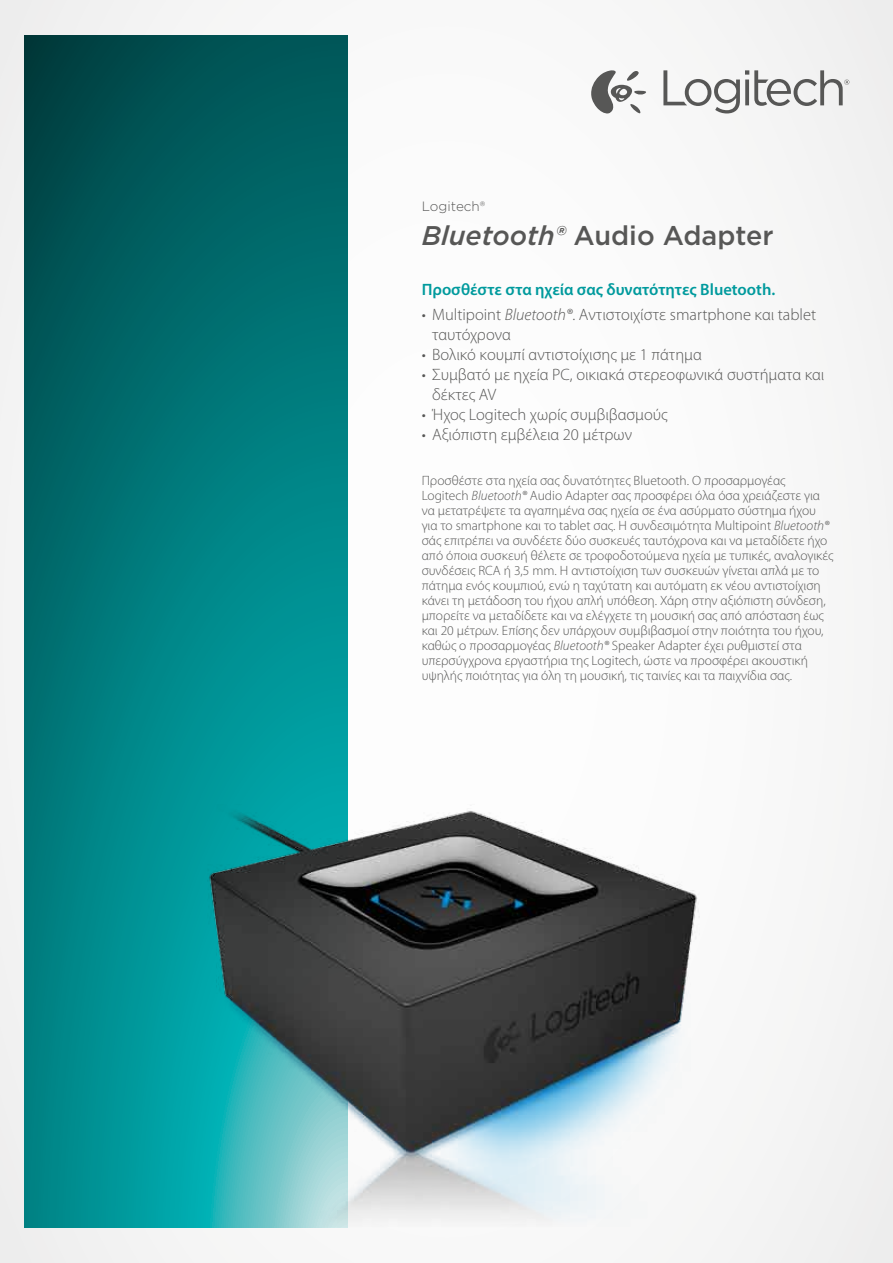
<style>
.page{position:relative;width:893px;height:1263px;background:#fff}
.page>*{position:absolute;margin:0;border:0;box-sizing:border-box;transform-origin:0 0}
.t1{font:500 27px "Gotham";color:#575756}
.t2{font:300 16.5px/20px "Myriad Pro";color:#575756}
.t3{font:600 16.5px "Myriad Pro";color:#009a9d}
.t4{font:300 13.5px/15px "Myriad Pro";color:#575756}
.t5{font:300 13.5px "Gotham";color:#575756}
.s1{font-style:italic}
</style>
<div class="page">
<img style="left:0;top:0;width:893px;height:1263px">
<p class="t5" style="left:422px;top:197px;width:65px">Logitech®</p>
<h1 class="t1" style="left:422px;top:218px;width:354px"><span class="s1">Bluetooth®</span> Audio Adapter</h1>
<p class="t3" style="left:422px;top:281px;width:355px">Προσθέστε στα ηχεία σας δυνατότητες Bluetooth.</p>
<p class="t2" style="left:432px;top:305px;width:385px;text-indent:-10px">• Multipoint <span class="s1">Bluetooth®</span>. Αντιστοιχίστε smartphone και tablet ταυτόχρονα</p>
<p class="t2" style="left:422px;top:345px;width:282px">• Βολικό κουμπί αντιστοίχισης με 1 πάτημα</p>
<p class="t2" style="left:432px;top:365px;width:394px;text-indent:-10px">• Συμβατό με ηχεία PC, οικιακά στερεοφωνικά συστήματα και δέκτες AV</p>
<p class="t2" style="left:422px;top:405px;width:248px">• Ήχος Logitech χωρίς συμβιβασμούς</p>
<p class="t2" style="left:422px;top:425px;width:212px">• Αξιόπιστη εμβέλεια 20 μέτρων</p>
<p class="t4" style="left:422px;top:473px;width:413px">Προσθέστε στα ηχεία σας δυνατότητες Bluetooth. Ο προσαρμογέας Logitech <span class="s1">Bluetooth®</span> Audio Adapter σας προσφέρει όλα όσα χρειάζεστε για να μετατρέψετε τα αγαπημένα σας ηχεία σε ένα ασύρματο σύστημα ήχου για το smartphone και το tablet σας. Η συνδεσιμότητα Multipoint <span class="s1">Bluetooth® </span>σάς επιτρέπει να συνδέετε δύο συσκευές ταυτόχρονα και να μεταδίδετε ήχο από όποια συσκευή θέλετε σε τροφοδοτούμενα ηχεία με τυπικές, αναλογικές συνδέσεις RCA ή 3,5 mm. Η αντιστοίχιση των συσκευών γίνεται απλά με το πάτημα ενός κουμπιού, ενώ η ταχύτατη και αυτόματη εκ νέου αντιστοίχιση κάνει τη μετάδοση του ήχου απλή υπόθεση. Χάρη στην αξιόπιστη σύνδεση, μπορείτε να μεταδίδετε και να ελέγχετε τη μουσική σας από απόσταση έως και 20 μέτρων. Επίσης δεν υπάρχουν συμβιβασμοί στην ποιότητα του ήχου, καθώς ο προσαρμογέας <span class="s1">Bluetooth®</span> Speaker Adapter έχει ρυθμιστεί στα υπερσύγχρονα εργαστήρια της Logitech, ώστε να προσφέρει ακουστική υψηλής ποιότητας για όλη τη μουσική, τις ταινίες και τα παιχνίδια σας.</p>
</div>
